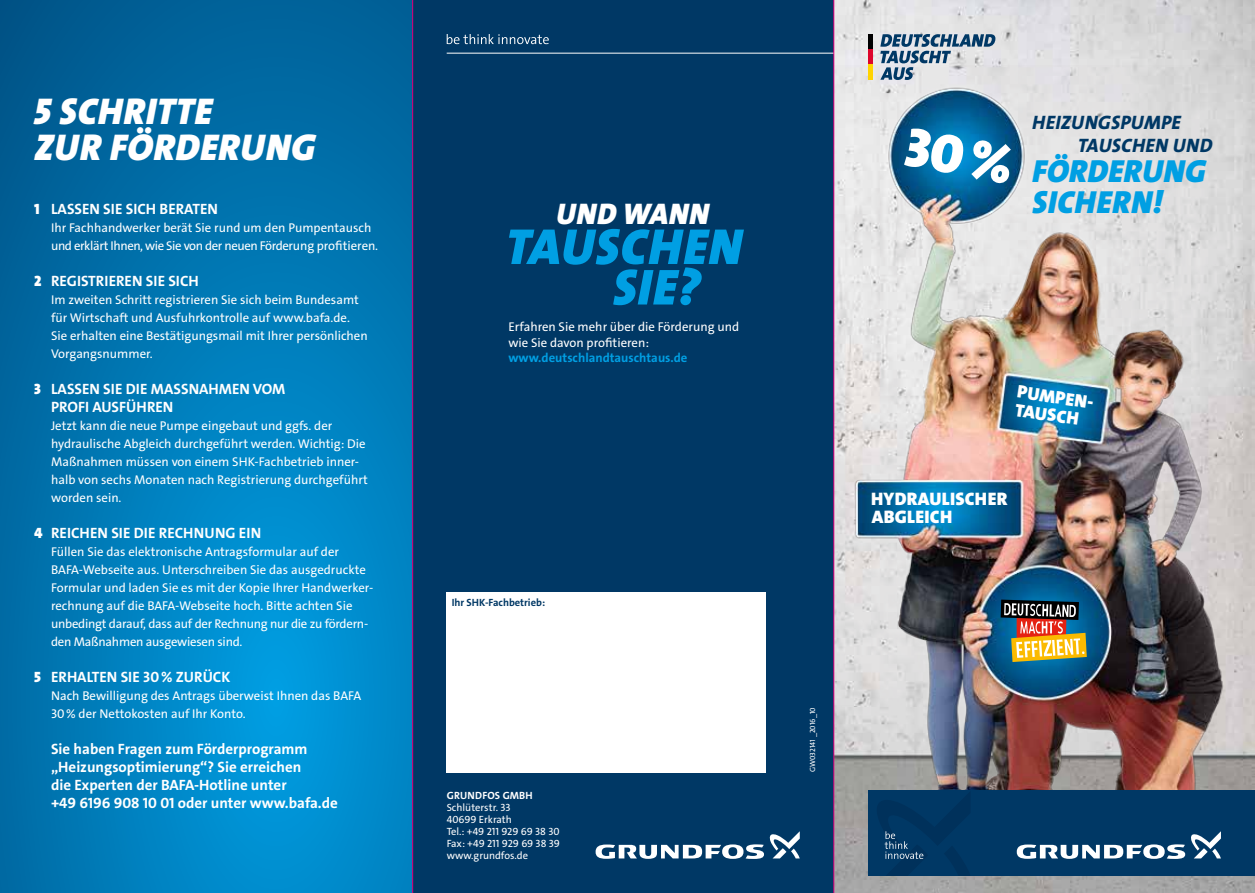
<style>
.page{position:relative;width:1255px;height:893px;background:#fff}
.page>*{position:absolute;margin:0;border:0;box-sizing:border-box;transform-origin:0 0}
.t1{font:51px/40.5px "Grundfos The Sans V2 OT 9 BL Italic";letter-spacing:.02em;color:#009fe3}
.t2{font:37.5px/36px "Grundfos The Sans V2 OT 9 BL Italic";letter-spacing:.015em;color:#fff}
.t3{font:32.1px/30.6px "Grundfos The Sans V2 OT 9 BL Italic";letter-spacing:.01em;color:#009fe3}
.t4{font:30px "Grundfos The Sans V2 OT 9 BL Italic";letter-spacing:.025em;color:#fff}
.t5{font:19.5px/22.4px "Grundfos The Sans V2 OT 8 XB Italic";letter-spacing:.015em;color:#003865}
.t6{font:18.15px/18.3px "Grundfos The Sans V2 OT 9 BL";letter-spacing:.015em;color:#fff}
.t7{font:15px/18px "Grundfos The Sans V2 OT 7 B";color:#fff}
.t8{font:15px "Grundfos The Sans V2 OT 9 BL";color:#fff}
.t9{font:12.75px/18px "Grundfos The Sans V2 OT 5 R";color:#fff}
.t10{font:12.75px "Grundfos The Sans V2 OT 7 B";color:#009fe3}
.t11{font:10.5px/12px "Grundfos The Sans V2 OT 5 R";color:#fff}
.t12{font:10.5px "Grundfos The Sans V2 OT 7 B";color:#003865}
.t13{font:10.5px "Grundfos The Sans V2 OT 7 B";letter-spacing:.015em;color:#fff}
.t14{font:7.5px "Grundfos The Sans V2 OT 5 R";color:#fff}
</style>
<div class="page">
<img style="left:834px;top:0;width:420px;height:66px">
<svg style="left:0;top:0;width:412px;height:893px;background:#0079b6"></svg>
<img style="left:834px;top:66px;width:420px;height:827px">
<div style="left:868px;top:791px;width:386px;height:85px;background:#003865"></div>
<svg style="left:884px;top:831px;width:40px;height:28px"></svg>
<svg style="left:1016px;top:832px;width:204px;height:27px"></svg>
<div style="left:412px;top:0;width:422px;height:893px;background:#003865"></div>
<hr style="left:446px;top:53px;width:388px;height:1px;background:#fff">
<svg style="left:595px;top:832px;width:204px;height:27px"></svg>
<div style="left:446px;top:592px;width:319px;height:180px;background:#fff"></div>
<svg style="left:1000px;top:600px;width:86px;height:62px;background:#8c7e5e"></svg>
<div style="left:868px;top:34px;width:5px;height:15px;background:#000"></div>
<div style="left:868px;top:49px;width:5px;height:16px;background:#dd052b"></div>
<div style="left:868px;top:65px;width:5px;height:15px;background:#ffd300"></div>
<svg style="left:880px;top:34px;width:115px;height:46px;background:#9daebd"></svg>
<svg style="left:446px;top:34px;width:103px;height:10px"></svg>
<hr style="left:412px;top:0;width:1px;height:893px;background:#e6007e">
<hr style="left:833px;top:0;width:1px;height:893px;background:#e6007e">
<svg style="left:903px;top:127px;width:111px;height:58px;background:#006ea7"></svg>
<h2 class="t2" style="left:34px;top:94px;width:283px">5 SCHRITTE<br>ZUR FÖRDERUNG</h2>
<p class="t8" style="left:34px;top:199px;width:7px">1</p>
<p class="t8" style="left:34px;top:271px;width:9px">2</p>
<p class="t8" style="left:34px;top:379px;width:8px">3</p>
<p class="t8" style="left:34px;top:523px;width:10px">4</p>
<p class="t8" style="left:34px;top:667px;width:8px">5</p>
<p class="t7" style="left:51px;top:200px;width:168px">LASSEN SIE SICH BERATEN</p>
<p class="t9" style="left:51px;top:219px;width:328px">Ihr Fachhandwerker berät Sie rund um den Pumpentausch und erklärt Ihnen, wie Sie von der neuen Förderung profitieren.</p>
<p class="t7" style="left:51px;top:272px;width:151px">REGISTRIEREN SIE SICH  </p>
<p class="t9" style="left:51px;top:291px;width:318px">Im zweiten Schritt registrieren Sie sich beim Bundesamt für Wirtschaft und Ausfuhrkontrolle auf www.bafa.de.<br>Sie erhalten eine Bestätigungsmail mit Ihrer persönlichen Vorgangsnummer.</p>
<p class="t7" style="left:51px;top:380px;width:236px">LASSEN SIE DIE MASSNAHMEN VOM<br>PROFI AUSFÜHREN</p>
<p class="t9" style="left:51px;top:417px;width:318px">Jetzt kann die neue Pumpe eingebaut und ggfs. der hydraulische Abgleich durchgeführt werden. Wichtig: Die Maßnahmen müssen von einem SHK-Fachbetrieb inner&shy;halb von sechs Monaten nach Registrierung durchgeführt worden sein.</p>
<p class="t7" style="left:51px;top:524px;width:213px">REICHEN SIE DIE RECHNUNG EIN  </p>
<p class="t9" style="left:51px;top:543px;width:324px">Füllen Sie das elektronische Antragsformular auf der BAFA-Webseite aus. Unterschreiben Sie das ausgedruckte Formular und laden Sie es mit der Kopie Ihrer Handwerker&shy;rechnung auf die BAFA-Webseite hoch. Bitte achten Sie unbedingt darauf, dass auf der Rechnung nur die zu fördern&shy;den Maßnahmen ausgewiesen sind.</p>
<p class="t7" style="left:51px;top:668px;width:182px">ERHALTEN SIE 30 % ZURÜCK  </p>
<p class="t9" style="left:51px;top:687px;width:312px">Nach Bewilligung des Antrags überweist Ihnen das BAFA<br>30 % der Nettokosten auf Ihr Konto.</p>
<p class="t7" style="left:51px;top:740px;width:288px">Sie haben Fragen zum Förderprogramm „Heizungsoptimierung“? Sie erreichen<br>die Experten der BAFA-Hotline unter<br>+49 6196 908 10 01 oder unter www.bafa.de</p>
<h3 class="t4" style="left:556px;top:194px;width:154px">UND WANN</h3>
<h1 class="t1" style="left:612px;top:227px;width:131px;text-indent:-107px">TAUSCHEN<br>SIE?</h1>
<p class="t9" style="left:508px;top:320px;width:232px;line-height:15.3px">Erfahren Sie mehr über die Förderung und wie Sie davon profitieren:</p>
<p class="t10" style="left:508px;top:350px;width:180px">www.deutschlandtauschtaus.de</p>
<p class="t12" style="left:452px;top:596px;width:95px">Ihr SHK-Fachbetrieb:</p>
<p class="t13" style="left:447px;top:789px;width:88px">GRUNDFOS GMBH</p>
<p class="t11" style="left:446px;top:801px;width:115px">Schlüterstr. 33<br>40699 Erkrath<br>Tel.: +49 211 929 69 38 30<br>Fax: +49 211 929 69 38 39 www.grundfos.de</p>
<h3 class="t5" style="left:1077px;top:112px;width:136px;text-indent:-46px">HEIZUNGSPUMPE<br>TAUSCHEN UND</h3>
<h3 class="t3" style="left:1032px;top:156px;width:175px">FÖRDERUNG<br>SICHERN!</h3>
<h3 class="t6" style="left:1018px;top:382px;width:78px;rotate:9deg">PUMPEN-<br>TAUSCH</h3>
<h3 class="t6" style="left:871px;top:489px;width:138px">HYDRAULISCHER<br>ABGLEICH</h3>
<p class="t14" style="left:807px;top:772px;width:66px;rotate:-90deg">GW032141 _2016_10</p>
</div>
